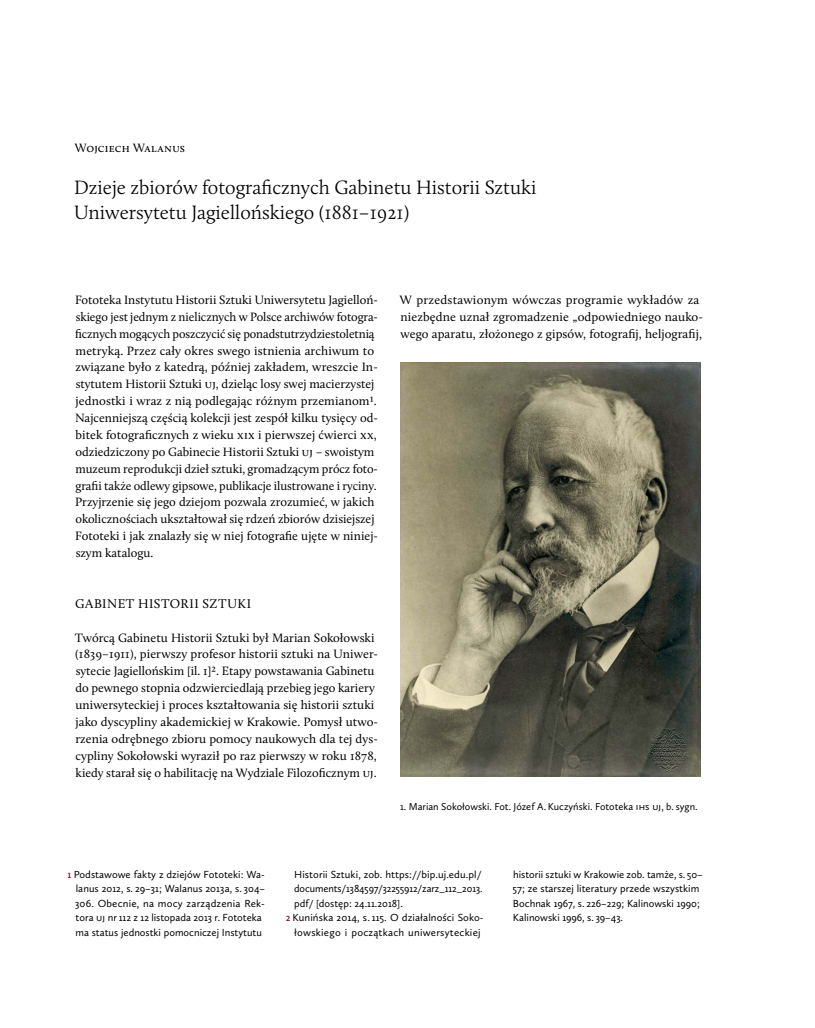
<style>
.page{position:relative;width:815px;height:1028px;background:#fff}
.page>*{position:absolute;margin:0;border:0;box-sizing:border-box;transform-origin:0 0}
.t1{font:300 20px/25.4px "Calluna";color:#000}
.t2{font:13.12px "Calluna";letter-spacing:.04em;color:#000}
.t3{font:12.5px/16.9px "Calluna";color:#000}
.t4{font:10.62px/14.5px "Calluna Sans";color:#000}
.t5{font:10.62px "Calluna Sans";letter-spacing:.02em;color:#000}
.t6{font:10.38px "Calluna Sans";color:#000}
.s1{font-weight:700;font-size:7.75px;color:#920232}
</style>
<div class="page">
<img style="left:400px;top:363px;width:300px;height:413px">
<p class="t3" style="left:75px;top:139px;width:112px">Wojciech Walanus</p>
<h1 class="t1" style="left:74px;top:175px;width:464px">Dzieje zbiorów fotograficznych Gabinetu Historii Sztuki<br>Uniwersytetu Jagiellońskiego (1881–1921)</h1>
<p class="t3" style="left:75px;top:291px;width:304px">Fototeka Instytutu Historii Sztuki Uniwersytetu Jagielloń&shy;skiego jest jednym z nielicznych w Polsce archiwów fotogra&shy;ficznych mogących poszczycić się ponadstutrzydziestoletnią metryką. Przez cały okres swego istnienia archiwum to związane było z katedrą, później zakładem, wreszcie In&shy;stytutem Historii Sztuki UJ , dzieląc losy swej macierzystej jednostki i wraz z nią podlegając różnym przemianom1.<br>Najcenniejszą częścią kolekcji jest zespół kilku tysięcy od&shy;bitek fotograficznych z wieku XIX i pierwszej ćwierci XX, odziedziczony po Gabinecie Historii Sztuki UJ – swoistym muzeum reprodukcji dzieł sztuki, gromadzącym prócz foto&shy;grafii także odlewy gipsowe, publikacje ilustrowane i ryciny.<br>Przyjrzenie się jego dziejom pozwala zrozumieć, w jakich okolicznościach ukształtował się rdzeń zbiorów dzisiejszej Fototeki i jak znalazły się w niej fotografie ujęte w niniej&shy;szym katalogu.</p>
<p class="t2" style="left:75px;top:595px;width:178px">GABINET HISTORII SZTUKI</p>
<p class="t3" style="left:75px;top:629px;width:305px">Twórcą Gabinetu Historii Sztuki był Marian Sokołowski (1839–1911), pierwszy profesor historii sztuki na Uniwer&shy;sytecie Jagiellońskim [il. 1]2. Etapy powstawania Gabinetu do pewnego stopnia odzwierciedlają przebieg jego kariery uniwersyteckiej i proces kształtowania się historii sztuki jako dyscypliny akademickiej w Krakowie. Pomysł utwo&shy;rzenia odrębnego zbioru pomocy naukowych dla tej dys&shy;cypliny Sokołowski wyraził po raz pierwszy w roku 1878, kiedy starał się o habilitację na Wydziale Filozoficznym UJ .</p>
<p class="t3" style="left:400px;top:291px;width:305px">W przedstawionym wówczas programie wykładów za niezbędne uznał zgromadzenie „odpowiedniego nauko&shy;wego aparatu, złożonego z gipsów, fotografij, heljografij,</p>
<p class="t6" style="left:400px;top:800px;width:299px">1. Marian Sokołowski. Fot. Józef A. Kuczyński. Fototeka I HS UJ , b. sygn.</p>
<p class="t4" style="left:75px;top:867px;width:192px;text-indent:-8px"><span class="s1">1</span> Podstawowe fakty z dziejów Fototeki: Wa&shy;lanus 2012, s. 29–31; Walanus 2013a, s. 304– 306. Obecnie, na mocy zarządzenia Rek&shy;tora UJ nr 112 z 12 listopada 2013 r. Fototeka ma status jednostki pomocniczej Instytutu</p>
<p class="t4" style="left:294px;top:867px;width:189px">Historii Sztuki, zob. https://bip.uj.edu.pl/</p>
<p class="t4" style="left:294px;top:881px;width:190px">documents/1384597/32255912/zarz_112_2013.</p>
<p class="t4" style="left:294px;top:895px;width:110px">pdf/ [dostęp: 24.11.2018].</p>
<p class="t4" style="left:286px;top:910px;width:199px"><span class="s1">2</span> Kunińska 2014, s. 115. O działalności Soko-</p>
<p class="t5" style="left:294px;top:925px;width:188px">łowskiego i początkach uniwersyteckiej</p>
<p class="t4" style="left:513px;top:867px;width:191px">historii sztuki w Krakowie zob. tamże, s.50– 57; ze starszej literatury przede wszystkim Bochnak 1967, s. 226–229; Kalinowski 1990; Kalinowski 1996, s. 39–43.</p>
</div>
